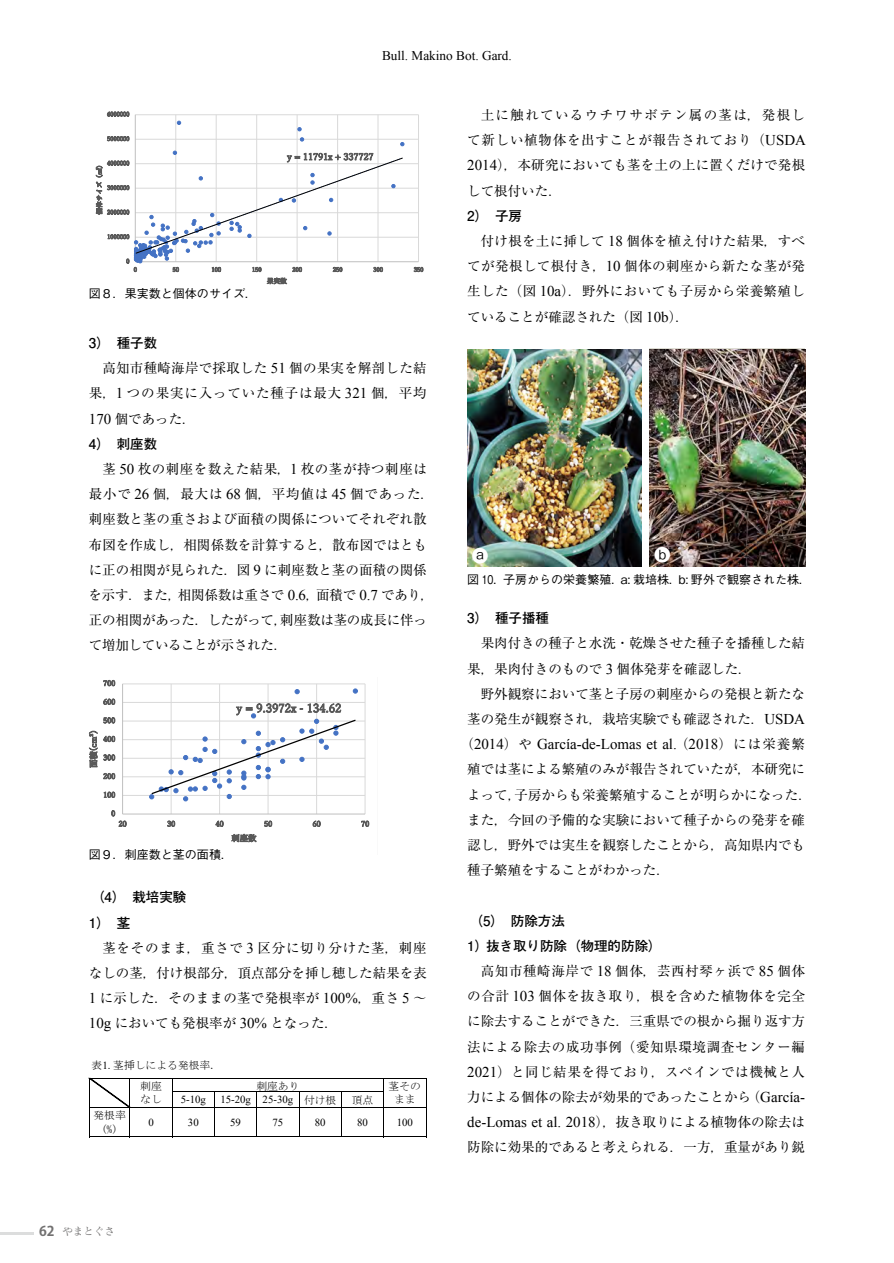
<style>
.page{position:relative;width:894px;height:1263px;background:#fff}
.page>*{position:absolute;margin:0;border:0;box-sizing:border-box;transform-origin:0 0}
.t1{font:500 16.5px "Gothic BBB Pro";color:#fff}
.t2{font:15px "Times New Roman";color:#000}
.t3{font:13.5px/25.2px "Ryumin Pr 6 N";color:#000;text-align:justify}
.t4{font:700 13.5px/25.2px "Futo Go B101 Pr 6 N";color:#000}
.t5{font:13.2px "Times New Roman";color:#000}
.t6{font:500 12px "Gothic BBB Pro";color:#000}
.t7{font:11.7px "Yu Mincho";letter-spacing:-.01em;color:#595959}
.t8{font:10.8px/13.5px "MS Mincho";color:#000;text-align:center}
.t9{font:10.8px "Times New Roman";color:#000}
.t10{font:10.5px "Matisse Pro M";color:#727171}
.t11{font:9.3px "Yu Mincho";letter-spacing:-.005em;color:#595959}
.t12{font:8.4px "Yu Mincho";color:#595959}
.t13{font:7.5px "Yu Mincho";letter-spacing:-.01em;color:#595959}
.t14{font:6.6px "Yu Mincho";color:#595959}
.t15{font:6px "Yu Mincho";letter-spacing:-.01em;color:#595959}
.s1{font-family:"Times New Roman";font-size:15px}
.s2{font-family:"Times New Roman"}
.s3{font-family:"MS Mincho"}
.s4{font-family:"Koz Go Pro";font-weight:700;font-size:13.5px}
.s5{font-family:"Ryumin Pr 6 N";font-size:13.5px}
</style>
<div class="page">
<hr style="left:0;top:1232px;width:34px;height:3px;background:#dcdddd">
<svg style="left:133px;top:114px;width:286px;height:150px"></svg>
<svg style="left:122px;top:683px;width:244px;height:132px"></svg>
<hr style="left:89px;top:1078px;width:1px;height:59px;background:#000">
<hr style="left:129px;top:1079px;width:1px;height:58px;background:#000">
<hr style="left:172px;top:1079px;width:1px;height:58px;background:#000">
<hr style="left:383px;top:1079px;width:1px;height:58px;background:#000">
<hr style="left:425px;top:1079px;width:1px;height:58px;background:#000">
<hr style="left:214px;top:1092px;width:1px;height:45px;background:#000">
<hr style="left:256px;top:1092px;width:1px;height:45px;background:#000">
<hr style="left:298px;top:1092px;width:1px;height:45px;background:#000">
<hr style="left:341px;top:1092px;width:1px;height:45px;background:#000">
<hr style="left:90px;top:1078px;width:336px;height:1px;background:#000">
<hr style="left:172px;top:1091px;width:212px;height:1px;background:#000">
<hr style="left:90px;top:1107px;width:336px;height:1px;background:#000">
<hr style="left:90px;top:1136px;width:336px;height:1px;background:#000">
<svg style="left:89px;top:1077px;width:42px;height:30px"></svg>
<img style="left:467px;top:349px;width:174px;height:218px">
<img style="left:649px;top:350px;width:155px;height:216px">
<div style="left:476px;top:550px;width:8px;height:11px;background:#000"></div>
<div style="left:658px;top:549px;width:8px;height:11px;background:#000"></div>
<p class="t5" style="left:382px;top:47px;width:131px">Bull. Makino Bot. Gard.</p>
<p class="t15" style="left:107px;top:109px;width:24px">6000000</p>
<p class="t15" style="left:107px;top:133px;width:24px">5000000</p>
<p class="t15" style="left:107px;top:158px;width:24px">4000000</p>
<p class="t14" style="left:93px;top:215px;width:54px;rotate:-90deg">個体サイズ（㎤）</p>
<p class="t15" style="left:107px;top:182px;width:24px">3000000</p>
<p class="t15" style="left:107px;top:207px;width:24px">2000000</p>
<p class="t15" style="left:107px;top:231px;width:24px">1000000</p>
<p class="t15" style="left:126px;top:256px;width:5px">0</p>
<p class="t11" style="left:287px;top:148px;width:88px">y = 11791x + 337727</p>
<p class="t15" style="left:134px;top:264px;width:5px">0</p>
<p class="t15" style="left:172px;top:264px;width:8px">50</p>
<p class="t15" style="left:211px;top:264px;width:11px">100</p>
<p class="t15" style="left:252px;top:264px;width:11px">150</p>
<p class="t15" style="left:292px;top:264px;width:11px">200</p>
<p class="t15" style="left:332px;top:264px;width:11px">250</p>
<p class="t15" style="left:373px;top:264px;width:11px">300</p>
<p class="t15" style="left:413px;top:264px;width:11px">350</p>
<p class="t14" style="left:267px;top:275px;width:21px">果実数</p>
<p class="t6" style="left:89px;top:284px;width:169px">図８．果実数と個体のサイズ．</p>
<p class="t4" style="left:89px;top:330px;width:70px">3）　種子数</p>
<p class="t3" style="left:89px;top:355px;width:339px;text-indent:13px">高知市種崎海岸で採取した <span class="s1">51</span> 個の果実を解剖した結果，<span class="s1">1</span> つの果実に入っていた種子は最大 <span class="s1">321</span> 個，平均<span class="s1">170</span> 個であった．</p>
<p class="t4" style="left:89px;top:431px;width:70px">4）　刺座数</p>
<p class="t3" style="left:89px;top:456px;width:346px;text-align:left;text-indent:14px">茎 <span class="s1">50</span> 枚の刺座を数えた結果，<span class="s1">1</span> 枚の茎が持つ刺座は最小で <span class="s1">26</span> 個，最大は <span class="s1">68</span> 個，平均値は <span class="s1">45</span> 個であった．刺座数と茎の重さおよび面積の関係についてそれぞれ散布図を作成し，相関係数を計算すると，散布図ではともに正の相関が見られた．図 <span class="s1">9</span> に刺座数と茎の面積の関係を示す．また，相関係数は重さで <span class="s1">0.6</span>，面積で <span class="s1">0.7</span> であり，正の相関があった．したがって，刺座数は茎の成長に伴って増加していることが示された．</p>
<p class="t13" style="left:103px;top:676px;width:14px">700</p>
<p class="t13" style="left:103px;top:695px;width:14px">600</p>
<p class="t13" style="left:103px;top:714px;width:14px">500</p>
<p class="t12" style="left:86px;top:768px;width:39px;rotate:-90deg">面積(cm²)</p>
<p class="t13" style="left:103px;top:732px;width:14px">400</p>
<p class="t13" style="left:103px;top:751px;width:14px">300</p>
<p class="t13" style="left:103px;top:769px;width:14px">200</p>
<p class="t13" style="left:103px;top:788px;width:14px">100</p>
<p class="t13" style="left:111px;top:807px;width:6px">0</p>
<p class="t7" style="left:236px;top:697px;width:106px">y = 9.3972x - 134.62</p>
<p class="t13" style="left:118px;top:817px;width:10px">20</p>
<p class="t13" style="left:167px;top:817px;width:10px">30</p>
<p class="t13" style="left:215px;top:817px;width:10px">40</p>
<p class="t13" style="left:264px;top:817px;width:10px">50</p>
<p class="t13" style="left:312px;top:817px;width:10px">60</p>
<p class="t13" style="left:361px;top:817px;width:10px">70</p>
<p class="t12" style="left:231px;top:830px;width:27px">刺座数</p>
<p class="t6" style="left:89px;top:845px;width:145px">図９．刺座数と茎の面積．</p>
<p class="t4" style="left:89px;top:884px;width:99px">（4）　栽培実験<br>1）　茎</p>
<p class="t3" style="left:89px;top:934px;width:339px;text-indent:13px">茎をそのまま，重さで <span class="s1">3</span> 区分に切り分けた茎，刺座なしの茎，付け根部分，頂点部分を挿し穂した結果を表<span class="s1">1</span> に示した．そのままの茎で発根率が <span class="s1">100%</span>，重さ <span class="s1">5</span> ～<span class="s1">10g</span> においても発根率が <span class="s1">30%</span> となった．</p>
<p class="t8" style="left:92px;top:1058px;width:126px">表<span class="s2">1.</span> 茎挿しによる発根率.</p>
<p class="t9" style="left:181px;top:1092px;width:27px">5-10g</p>
<p class="t9" style="left:220px;top:1092px;width:117px">15-20g 25-30g <span class="s3">付け根</span></p>
<p class="t8" style="left:351px;top:1093px;width:23px">頂点</p>
<p class="t8" style="left:93px;top:1109px;width:34px">発根率(%)</p>
<p class="t9" style="left:148px;top:1114px;width:7px">0</p>
<p class="t9" style="left:188px;top:1114px;width:12px">30</p>
<p class="t9" style="left:230px;top:1114px;width:12px">59</p>
<p class="t9" style="left:272px;top:1114px;width:12px">75</p>
<p class="t9" style="left:315px;top:1114px;width:12px">80</p>
<p class="t9" style="left:357px;top:1114px;width:12px">80</p>
<p class="t9" style="left:396px;top:1114px;width:18px">100</p>
<p class="t8" style="left:140px;top:1079px;width:23px;text-align:left">刺座なし</p>
<p class="t8" style="left:256px;top:1079px;width:45px">刺座あり</p>
<p class="t8" style="left:388px;top:1079px;width:34px">茎そのまま</p>
<p class="t10" style="left:39px;top:1224px;width:77px"><span class="s4">62</span> やまとぐさ</p>
<p class="t3" style="left:467px;top:102px;width:340px;text-indent:14px">土に触れているウチワサボテン属の茎は，発根して新しい植物体を出すことが報告されており（<span class="s1">USDA 2014</span>），本研究においても茎を土の上に置くだけで発根して根付いた．</p>
<p class="t4" style="left:467px;top:203px;width:56px">2）　子房</p>
<p class="t3" style="left:467px;top:228px;width:339px;text-indent:14px">付け根を土に挿して <span class="s1">18</span> 個体を植え付けた結果，すべてが発根して根付き，<span class="s1">10</span> 個体の刺座から新たな茎が発生した（図 <span class="s1">10a</span>）．野外においても子房から栄養繁殖していることが確認された（図 <span class="s1">10b</span>）．</p>
<p class="t1" style="left:471px;top:542px;width:18px">a</p>
<p class="t1" style="left:654px;top:541px;width:18px">b</p>
<p class="t6" style="left:467px;top:570px;width:345px">図 10．子房からの栄養繁殖．a: 栽培株．b: 野外で観察された株．</p>
<p class="t4" style="left:467px;top:605px;width:83px">3）　種子播種</p>
<p class="t3" style="left:467px;top:630px;width:339px;text-indent:14px">果肉付きの種子と水洗・乾燥させた種子を播種した結果，果肉付きのもので <span class="s1">3</span> 個体発芽を確認した．</p>
<p class="t3" style="left:467px;top:680px;width:339px;text-align:right">野外観察において茎と子房の刺座からの発根と新たな茎の発生が観察され，栽培実験でも確認された．<span class="s1">USDA</span></p>
<p class="t2" style="left:460px;top:734px;width:346px"><span class="s5">（</span>2014<span class="s5">）や</span> García-de-Lomas et al. <span class="s5">（</span>2018<span class="s5">）には栄養繁</span></p>
<p class="t3" style="left:467px;top:756px;width:346px;text-align:left">殖では茎による繁殖のみが報告されていたが，本研究によって，子房からも栄養繁殖することが明らかになった．また，今回の予備的な実験において種子からの発芽を確認し，野外では実生を観察したことから，高知県内でも種子繁殖をすることがわかった．</p>
<p class="t4" style="left:467px;top:907px;width:196px">（5）　防除方法<br>1）抜き取り防除（物理的防除）</p>
<p class="t3" style="left:467px;top:958px;width:339px;text-indent:14px">高知市種崎海岸で <span class="s1">18</span> 個体，芸西村琴ヶ浜で <span class="s1">85</span> 個体の合計 <span class="s1">103</span> 個体を抜き取り，根を含めた植物体を完全に除去することができた．三重県での根から掘り返す方法による除去の成功事例（愛知県環境調査センター編<span class="s1">2021</span>）と同じ結果を得ており，スペインでは機械と人力による個体の除去が効果的であったことから（<span class="s1">García-</span></p>
<p class="t2" style="left:467px;top:1112px;width:339px">de-Lomas et al. 2018<span class="s5">），抜き取りによる植物体の除去は</span></p>
<p class="t3" style="left:467px;top:1134px;width:339px">防除に効果的であると考えられる．一方，重量があり鋭</p>
</div>
